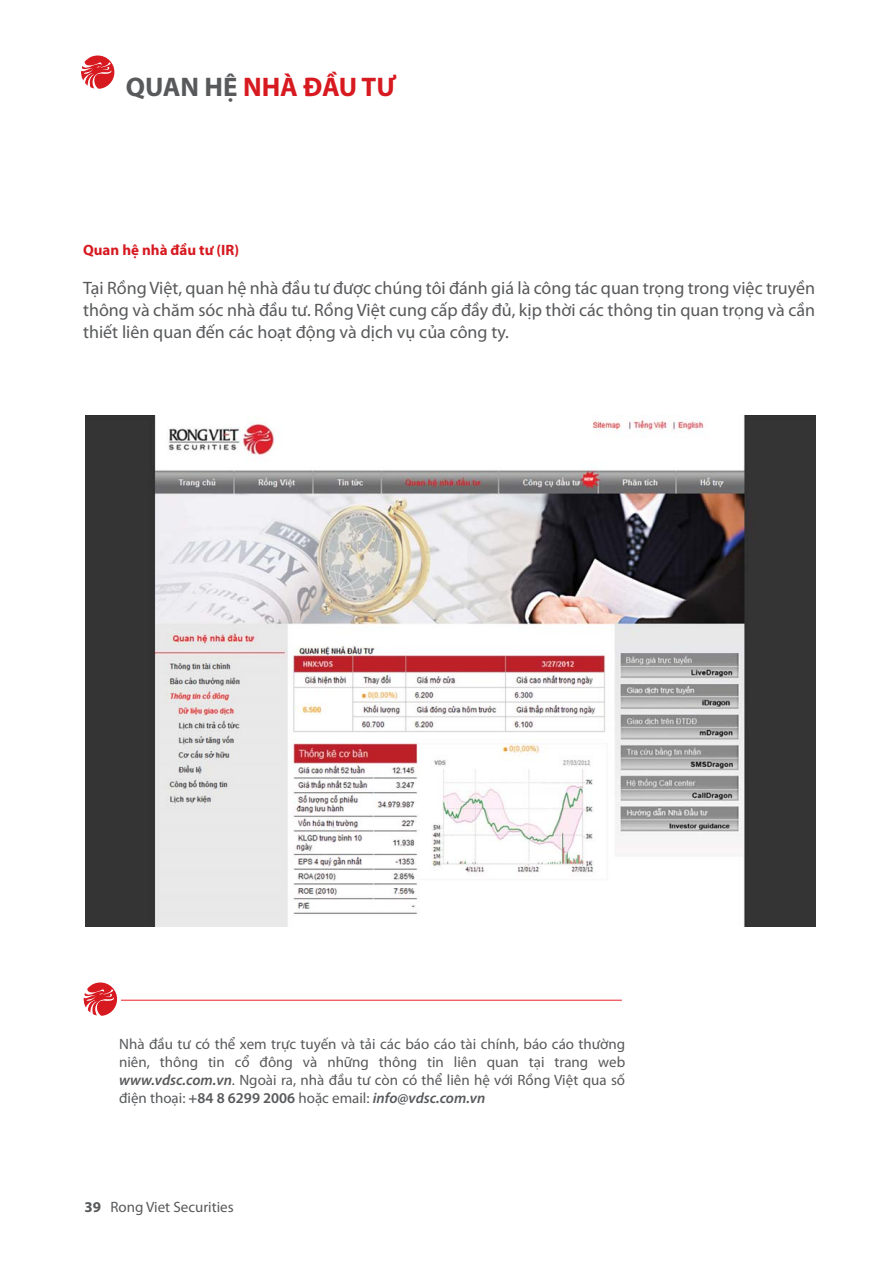
<style>
.page{position:relative;width:893px;height:1263px;background:#fff}
.page>*{position:absolute;margin:0;border:0;box-sizing:border-box;transform-origin:0 0}
.t1{font:700 27px "Myriad Pro";color:#d71920}
.t2{font:18px/21.6px "Myriad Pro";color:#58595b;text-align:justify}
.t3{font:15px/18px "Myriad Pro";color:#58595b;text-align:justify}
.t4{font:700 15px "Myriad Pro";color:#d71920}
.s1{color:#58595b}
.s2{font-weight:600;font-style:italic}
.s3{font-weight:600}
.s4{font-weight:700}
</style>
<div class="page">
<svg style="left:81px;top:55px;width:34px;height:34px"></svg>
<svg style="left:83px;top:982px;width:34px;height:34px"></svg>
<hr style="left:121px;top:1000px;width:501px;height:1px;background:#ed1c24">
<img style="left:85px;top:415px;width:730px;height:511px">
<h1 class="t1" style="left:126px;top:77px;width:272px"><span class="s1">QUAN HỆ</span> NHÀ ĐẦU TƯ</h1>
<p class="t4" style="left:83px;top:244px;width:157px">Quan hệ nhà đầu tư (IR)</p>
<p class="t2" style="left:83px;top:279px;width:733px">Tại Rồng Việt, quan hệ nhà đầu tư được chúng tôi đánh giá là công tác quan trọng trong việc truyền thông và chăm sóc nhà đầu tư. Rồng Việt cung cấp đầy đủ, kịp thời các thông tin quan trọng và cần thiết liên quan đến các hoạt động và dịch vụ của công ty.</p>
<p class="t3" style="left:119px;top:1036px;width:508px">Nhà đầu tư có thể xem trực tuyến và tải các báo cáo tài chính, báo cáo thường niên, thông tin cổ đông và những thông tin liên quan tại trang web <span class="s2">www.vdsc.com.vn</span>. Ngoài ra, nhà đầu tư còn có thể liên hệ với Rồng Việt qua số điện thoại: <span class="s3">+84 8 6299 2006</span> hoặc email: <span class="s2">info@vdsc.com.vn</span></p>
<p class="t3" style="left:85px;top:1199px;width:151px"><span class="s4">39</span> Rong Viet Securities</p>
</div>
